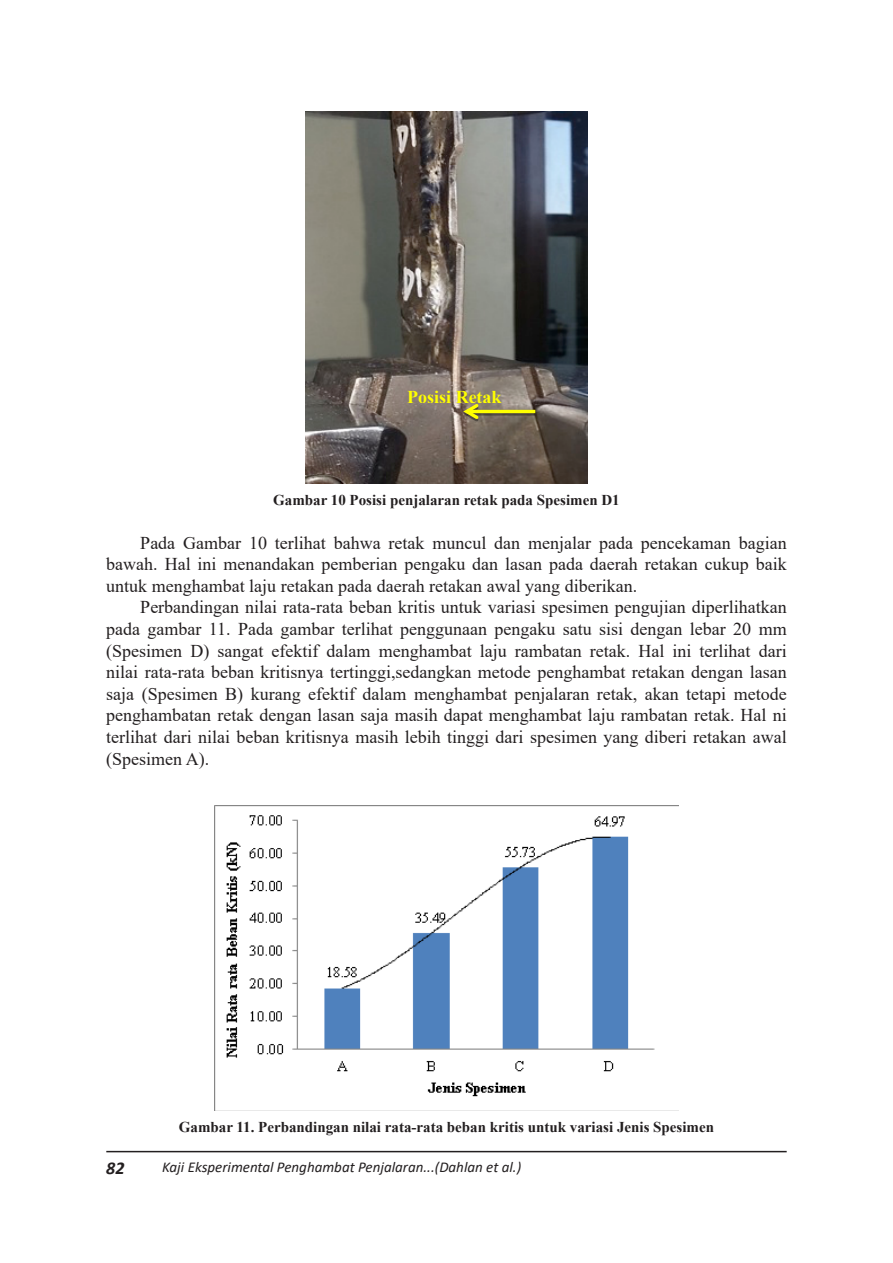
<style>
.page{position:relative;width:893px;height:1263px;background:#fff}
.page>*{position:absolute;margin:0;border:0;box-sizing:border-box;transform-origin:0 0}
.Paragraf{font:18px/21.6px "Times New Roman";color:#231f20;text-align:justify}
.t1{font:700 18px "Times New Roman";color:#ff0}
.t2{font:italic 700 18px "Calibri";color:#231f20}
.Tb_Gb{font:700 15px "Times New Roman";color:#231f20}
.t3{font:italic 15px "Calibri";color:#231f20}
</style>
<div class="page">
<hr style="left:106px;top:1151px;width:681px;height:1px;background:#231f20">
<img style="left:305px;top:111px;width:283px;height:373px">
<img style="left:214px;top:805px;width:465px;height:305px">
<hr style="left:467px;top:412px;width:68px;height:3px;background:#000;opacity:.38">
<hr style="left:467px;top:410px;width:68px;height:3px;background:#ff0">
<svg style="left:460px;top:401px;width:21px;height:23px"></svg>
<p class="t1" style="left:407px;top:384px;width:96px">Posisi Retak</p>
<p class="Tb_Gb" style="left:273px;top:489px;width:348px">Gambar 10 Posisi penjalaran retak pada Spesimen D1</p>
<p class="Paragraf" style="left:106px;top:531px;width:682px;text-indent:34px">Pada Gambar 10 terlihat bahwa retak muncul dan menjalar pada pencekaman bagian bawah. Hal ini menandakan pemberian pengaku dan lasan pada daerah retakan cukup baik untuk menghambat laju retakan pada daerah retakan awal yang diberikan.</p>
<p class="Paragraf" style="left:106px;top:596px;width:682px;text-indent:34px">Perbandingan nilai rata-rata beban kritis untuk variasi spesimen pengujian diperlihatkan pada gambar 11. Pada gambar terlihat penggunaan pengaku satu sisi dengan lebar 20 mm (Spesimen D) sangat efektif dalam menghambat laju rambatan retak. Hal ini terlihat dari nilai rata-rata beban kritisnya tertinggi,sedangkan metode penghambat retakan dengan lasan saja (Spesimen B) kurang efektif dalam menghambat penjalaran retak, akan tetapi metode penghambatan retak dengan lasan saja masih dapat menghambat laju rambatan retak. Hal ni terlihat dari nilai beban kritisnya masih lebih tinggi dari spesimen yang diberi retakan awal (Spesimen A).</p>
<p class="Tb_Gb" style="left:179px;top:1116px;width:537px">Gambar 11. Perbandingan nilai rata-rata beban kritis untuk variasi Jenis Spesimen</p>
<p class="t2" style="left:106px;top:1156px;width:20px">82</p>
<p class="t3" style="left:162px;top:1157px;width:361px">Kaji Eksperimental Penghambat Penjalaran...(Dahlan et al.)</p>
</div>
